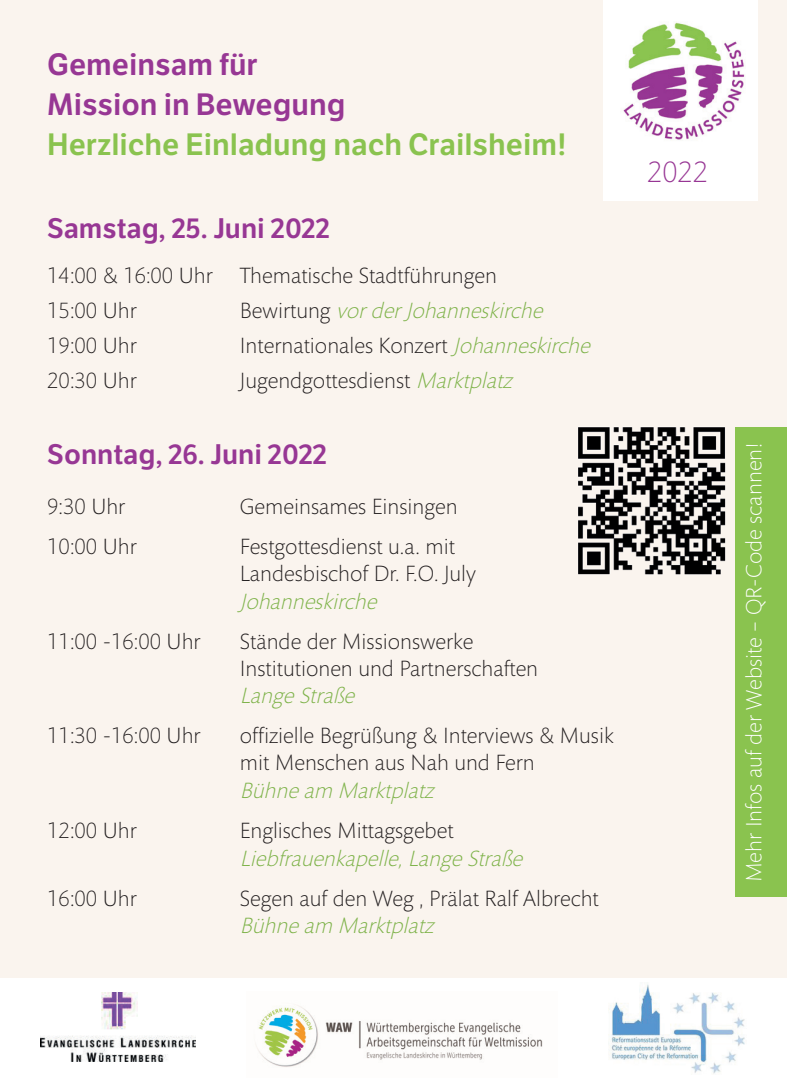
<style>
.page{position:relative;width:787px;height:1092px;background:#fff}
.page>*{position:absolute;margin:0;border:0;box-sizing:border-box;transform-origin:0 0}
.t1{font:30px "LFT Etica SB";color:#8ac34f}
.t2{font:30px/40px "LFT Etica SB";color:#973794}
.t3{font:300 30px "Mundo Sans Std";color:#973694}
.t4{font:27.5px "LFT Etica SB";color:#973794}
.t5{font:300 22.5px/27px "Mundo Sans Std";color:#231f20}
.t6{font:italic 300 22.5px "Mundo Sans Std";color:#7db248}
.t7{font:300 22.5px "Mundo Sans Std";color:#fff}
.s1{font-style:normal;color:#231f20}
.s2{font-style:italic;color:#7db248}
.s3{color:#fff}
</style>
<div class="page">
<div style="left:0;top:0;width:787px;height:977px;background:#faf4ee"></div>
<img style="left:608px;top:984px;width:137px;height:90px">
<img style="left:40px;top:992px;width:155px;height:69px">
<img style="left:255px;top:1005px;width:288px;height:62px">
<img style="left:604px;top:0;width:153px;height:200px">
<img style="left:578px;top:427px;width:148px;height:148px">
<div style="left:735px;top:427px;width:52px;height:469px;background:#8ac34f"></div>
<h1 class="t2" style="left:47px;top:44px;width:300px">Gemeinsam für<br>Mission in Bewegung</h1>
<h1 class="t1" style="left:47px;top:126px;width:521px">Herzliche Einladung nach Crailsheim!</h1>
<p class="t4" style="left:47px;top:212px;width:284px">Samstag, 25. Juni 2022</p>
<p class="t5" style="left:47px;top:259px;width:451px;line-height:35px">14:00 &amp; 16:00 Uhr Thematische Stadtführungen<br>15:00 Uhr</p>
<p class="t6" style="left:240px;top:299px;width:310px"><span class="s1">B e w i rt u n g</span> vorder Johanneskirche</p>
<p class="t5" style="left:47px;top:333px;width:91px">19:00 Uhr</p>
<p class="t5" style="left:240px;top:333px;width:357px">Internationales Konzert <span class="s2">Johanneskirche</span></p>
<p class="t5" style="left:47px;top:368px;width:91px">20:30 Uhr</p>
<p class="t5" style="left:240px;top:368px;width:279px">Jugendgottesdienst <span class="s2">Marktplatz</span></p>
<p class="t4" style="left:47px;top:438px;width:281px">Sonntag, 26. Juni 2022</p>
<p class="t5" style="left:47px;top:494px;width:80px">9:30 Uhr</p>
<p class="t5" style="left:240px;top:494px;width:219px">Gemeinsames Einsingen</p>
<p class="t5" style="left:47px;top:534px;width:91px">10:00 Uhr</p>
<p class="t5" style="left:240px;top:534px;width:238px">Festgottesdienst u.a. mit<br>Landesbischof Dr. F.O. July</p>
<p class="t6" style="left:240px;top:589px;width:144px">Johanneskirche</p>
<p class="t5" style="left:47px;top:628px;width:155px">11:00 -16:00 Uhr</p>
<p class="t5" style="left:240px;top:628px;width:300px">Stände der Missionswerke<br>Institutionen und Partnerschaften</p>
<p class="t6" style="left:240px;top:684px;width:122px">LangeStraße</p>
<p class="t5" style="left:47px;top:723px;width:155px">11:30 -16:00 Uhr</p>
<p class="t5" style="left:240px;top:723px;width:375px">offizielle Begrüßung &amp; Interviews &amp; Musik mit Menschen aus Nah und Fern</p>
<p class="t6" style="left:240px;top:778px;width:201px">Bühneam Marktplatz</p>
<p class="t5" style="left:47px;top:817px;width:91px">12:00 Uhr</p>
<p class="t5" style="left:240px;top:817px;width:215px">Englisches Mittagsgebet</p>
<p class="t6" style="left:240px;top:846px;width:290px">Liebfrauenkapelle,LangeStraße</p>
<p class="t5" style="left:47px;top:885px;width:91px">16:00 Uhr</p>
<p class="t5" style="left:240px;top:885px;width:360px">Segen auf den Weg , Prälat Ralf Albrecht</p>
<p class="t6" style="left:240px;top:913px;width:201px">Bühneam Marktplatz</p>
<h1 class="t3" style="left:647px;top:156px;width:69px">2022<span class="s3">i</span></h1>
<p class="t7" style="left:742px;top:882px;width:441px;rotate:-90deg">Mehr Infos auf der Website – QR-Code scannen!</p>
</div>
